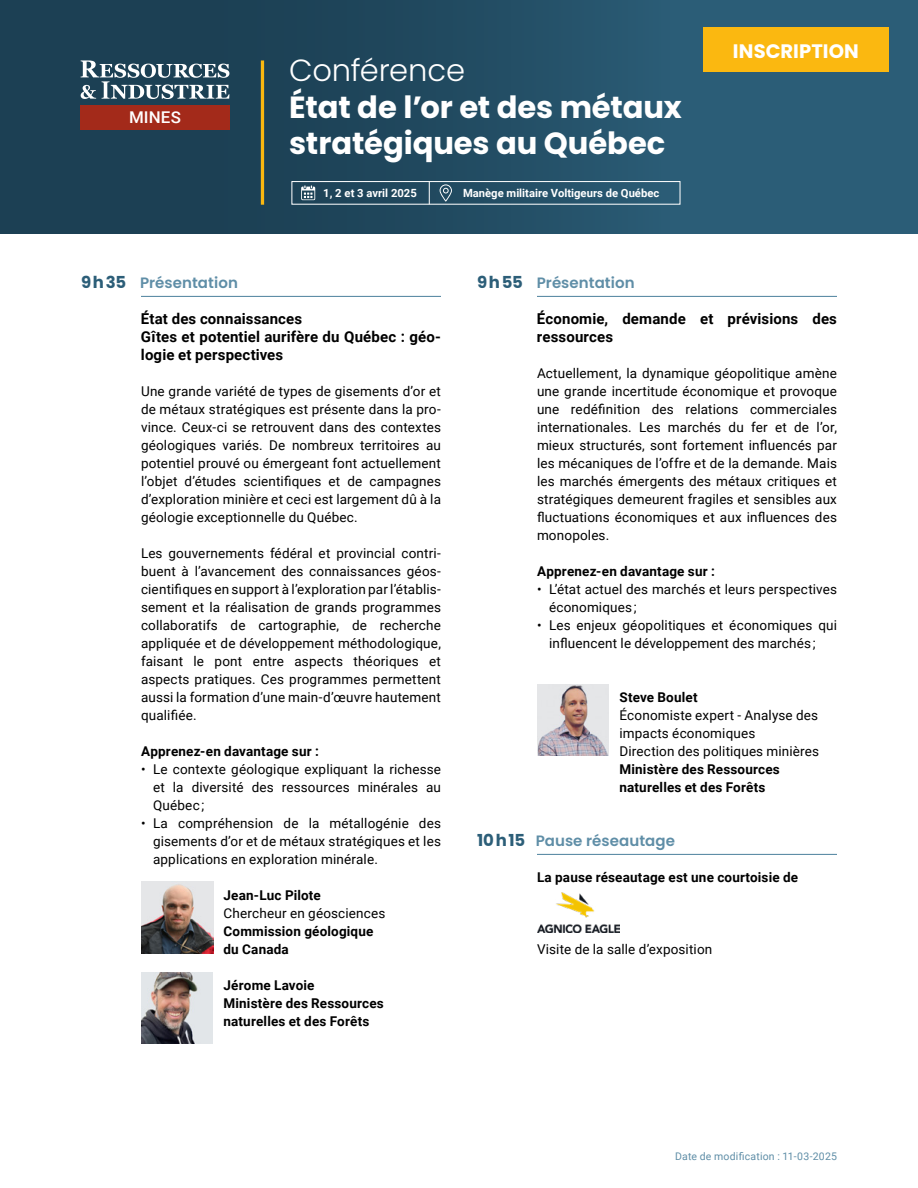
<style>
.page{position:relative;width:918px;height:1188px;background:#fff}
.page>*{position:absolute;margin:0;border:0;box-sizing:border-box;transform-origin:0 0}
.t1{font:700 30.6px/36.8px "Poppins";letter-spacing:-.005em;color:#fff}
.t2{font:300 30.6px "Poppins";letter-spacing:-.01em;color:#fff}
.t3{font:700 19.5px "Poppins";letter-spacing:.005em;color:#fff}
.t4{font:500 16.2px "Roboto";color:#fff;scale:1.04 1}
.t5{font:700 15px/18px "Roboto";letter-spacing:.01em;color:#000}
.t6{font:600 15px "Poppins";letter-spacing:.005em;color:#5f8ea7}
.t7{font:13.5px/18px "Roboto";letter-spacing:.01em;color:#000;text-align:justify}
.t8{font:700 13.5px/18px "Roboto";letter-spacing:.01em;color:#000}
.t9{font:700 11.25px "Roboto";color:#fff}
.t10{font:10.5px "Roboto";letter-spacing:.02em;color:#5f8ea7}
.s1{font-weight:700;font-size:16.5px;color:#2c5e78}
</style>
<div class="page">
<div style="left:0;top:0;width:918px;height:234px;background:linear-gradient(to right,#19394c,#2d617c)"></div>
<div style="left:703px;top:27px;width:186px;height:45px;background:#fbb810"></div>
<div style="left:81px;top:105px;width:149px;height:25px;background:#a32a1a"></div>
<svg style="left:81px;top:60px;width:148px;height:39px"></svg>
<hr style="left:261px;top:60px;width:3px;height:145px;background:#fbb810">
<svg style="left:301px;top:185px;width:14px;height:15px"></svg>
<svg style="left:440px;top:184px;width:12px;height:18px"></svg>
<div style="left:291px;top:181px;width:390px;height:24px;border:1px solid #fff"></div>
<svg style="left:429px;top:181px;width:1px;height:23px"></svg>
<hr style="left:141px;top:296px;width:300px;height:1px;background:#5f8ea7">
<img style="left:141px;top:882px;width:72px;height:72px">
<div style="left:141px;top:972px;width:72px;height:72px;background:#e2e6e9"></div>
<img style="left:141px;top:972px;width:57px;height:72px">
<hr style="left:537px;top:296px;width:300px;height:1px;background:#5f8ea7">
<hr style="left:537px;top:854px;width:300px;height:1px;background:#5f8ea7">
<img style="left:537px;top:684px;width:72px;height:72px">
<img style="left:537px;top:893px;width:82px;height:39px">
<p class="t4" style="left:129px;top:106px;width:51px">MINES</p>
<h1 class="t2" style="left:289px;top:52px;width:178px">Conférence</h1>
<h1 class="t1" style="left:289px;top:89px;width:394px">État de l’or et des métaux stratégiques au Québec</h1>
<p class="t9" style="left:323px;top:185px;width:95px">1, 2 et 3 avril 2025</p>
<p class="t9" style="left:463px;top:185px;width:198px">Manège militaire Voltigeurs de Québec</p>
<h2 class="t3" style="left:733px;top:40px;width:127px">INSCRIPTION</h2>
<p class="t6" style="left:81px;top:274px;width:158px"><span class="s1">9h35</span> Présentation</p>
<p class="t5" style="left:141px;top:309px;width:302px">État des connaissances<br>Gîtes et potentiel aurifère du Québec : géo&shy;logie et perspectives</p>
<p class="t7" style="left:141px;top:382px;width:302px">Une grande variété de types de gisements d’or et de métaux stratégiques est présente dans la pro&shy;vince. Ceux-ci se retrouvent dans des contextes géologiques variés. De nombreux territoires au potentiel prouvé ou émergeant font actuellement l’objet d’études scientifiques et de campagnes d’exploration minière et ceci est largement dû à la géologie exceptionnelle du Québec.</p>
<p class="t7" style="left:141px;top:544px;width:302px">Les gouvernements fédéral et provincial contri&shy;buent à l’avancement des connaissances géos&shy;cientifiques en support à l’exploration par l’établis&shy;sement et la réalisation de grands programmes collaboratifs de cartographie, de recherche appliquée et de développement méthodologique, faisant le pont entre aspects théoriques et aspects pratiques. Ces programmes permettent aussi la formation d’une main-d’œuvre hautement qualifiée.</p>
<p class="t8" style="left:141px;top:742px;width:179px">Apprenez-en davantage sur :</p>
<p class="t7" style="left:153px;top:760px;width:289px;text-indent:-12px">• Le contexte géologique expliquant la richesse et la diversité des ressources minérales au Québec ;</p>
<p class="t7" style="left:153px;top:814px;width:290px;text-indent:-12px">• La compréhension de la métallogénie des gisements d’or et de métaux stratégiques et les applications en exploration minérale.</p>
<p class="t8" style="left:224px;top:886px;width:99px">Jean-Luc Pilote</p>
<p class="t7" style="left:224px;top:904px;width:163px">Chercheur en géosciences</p>
<p class="t8" style="left:224px;top:922px;width:152px">Commission géologique du Canada</p>
<p class="t8" style="left:224px;top:976px;width:162px">Jérome Lavoie<br>Ministère des Ressources naturelles et des Forêts</p>
<p class="t6" style="left:477px;top:274px;width:159px"><span class="s1">9h55</span> Présentation</p>
<p class="t5" style="left:537px;top:309px;width:301px">Économie, demande et prévisions des ressources</p>
<p class="t7" style="left:537px;top:364px;width:302px">Actuellement, la dynamique géopolitique amène une grande incertitude économique et provoque une redéfinition des relations commerciales internationales. Les marchés du fer et de l’or, mieux structurés, sont fortement influencés par les mécaniques de l’offre et de la demande. Mais les marchés émergents des métaux critiques et stratégiques demeurent fragiles et sensibles aux fluctuations économiques et aux influences des monopoles.</p>
<p class="t8" style="left:537px;top:562px;width:179px">Apprenez-en davantage sur :</p>
<p class="t7" style="left:549px;top:580px;width:290px;text-indent:-12px">• L’état actuel des marchés et leurs perspectives économiques ;</p>
<p class="t7" style="left:549px;top:616px;width:290px;text-indent:-12px">• Les enjeux géopolitiques et économiques qui influencent le développement des marchés ;</p>
<p class="t8" style="left:620px;top:688px;width:80px">Steve Boulet</p>
<p class="t7" style="left:620px;top:706px;width:201px;text-align:left">Économiste expert - Analyse des impacts économiques<br>Direction des politiques minières</p>
<p class="t8" style="left:620px;top:760px;width:162px">Ministère des Ressources naturelles et des Forêts</p>
<p class="t6" style="left:477px;top:832px;width:200px"><span class="s1">10h15</span> Pause réseautage</p>
<p class="t8" style="left:537px;top:868px;width:263px">La pause réseautage est une courtoisie de</p>
<p class="t7" style="left:537px;top:940px;width:177px">Visite de la salle d’exposition</p>
<p class="t10" style="left:675px;top:1149px;width:163px">Date de modification : 11-03-2025</p>
</div>
